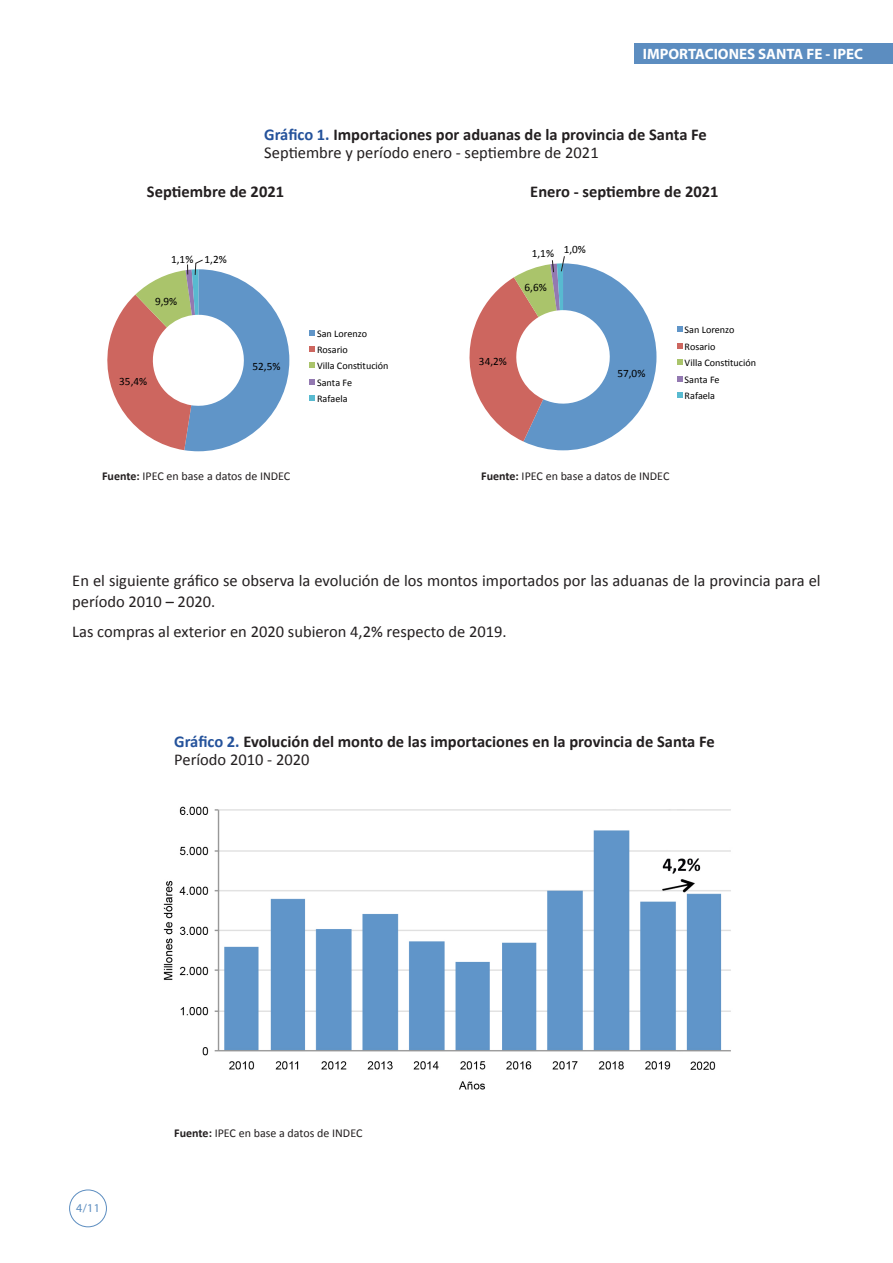
<style>
.page{position:relative;width:893px;height:1263px;background:#fff}
.page>*{position:absolute;margin:0;border:0;box-sizing:border-box;transform-origin:0 0}
.Texto{font:16.5px/21px "Calibri";color:#231f20}
.Cuadros{font:700 16.5px "Calibri";color:#231f20}
.Cuadros-2{font:16.5px "Calibri";color:#231f20}
.Texto-2{font:700 16.5px "Calibri";color:#231f20}
.t1{font:700 15px "Myriad Pro";color:#fff}
.Texto-3{font:12px "Calibri";color:#231f20}
.t2{font:12px "Myriad Pro";color:#5c8dc0}
.t3{font:11.25px "Calibri";color:#000}
.t4{font:10.2px/16.4px "Calibri";color:#000}
.s1{color:#24529b}
.s2{font-weight:700}
</style>
<div class="page">
<div style="left:69px;top:1189px;width:38px;height:38px;border:1px solid #5c8dc0;border-radius:50%"></div>
<div style="left:634px;top:43px;width:259px;height:21px;background:#5c8dc0"></div>
<svg style="left:309px;top:330px;width:6px;height:5px"></svg>
<svg style="left:309px;top:346px;width:6px;height:6px"></svg>
<svg style="left:309px;top:363px;width:6px;height:5px"></svg>
<svg style="left:309px;top:379px;width:6px;height:6px"></svg>
<svg style="left:309px;top:395px;width:6px;height:6px"></svg>
<svg style="left:677px;top:327px;width:5px;height:5px"></svg>
<svg style="left:677px;top:343px;width:5px;height:6px"></svg>
<svg style="left:677px;top:360px;width:5px;height:5px"></svg>
<svg style="left:677px;top:376px;width:5px;height:6px"></svg>
<svg style="left:677px;top:392px;width:5px;height:6px"></svg>
<img style="left:163px;top:806px;width:568px;height:284px">
<svg style="left:107px;top:259px;width:182px;height:192px"></svg>
<svg style="left:469px;top:256px;width:187px;height:194px"></svg>
<p class="t1" style="left:643px;top:44px;width:222px">IMPORTACIONES SANTA FE - IPEC</p>
<p class="Cuadros" style="left:264px;top:124px;width:444px"><span class="s1">Gráfico 1.</span> Importaciones por aduanas de la provincia de Santa Fe</p>
<p class="Cuadros-2" style="left:264px;top:142px;width:336px">Septiembre y período enero - septiembre de 2021</p>
<p class="Texto-2" style="left:147px;top:181px;width:139px">Septiembre de 2021</p>
<p class="Texto-2" style="left:530px;top:181px;width:190px">Enero - septiembre de 2021</p>
<p class="t3" style="left:171px;top:252px;width:57px">1,1% 1,2%</p>
<p class="t3" style="left:155px;top:295px;width:24px">9,9%</p>
<p class="t3" style="left:119px;top:374px;width:29px">35,4%</p>
<p class="t3" style="left:253px;top:359px;width:29px">52,5%</p>
<p class="t4" style="left:317px;top:325px;width:73px">San Lorenzo<br>Rosario<br>Villa Cons8tución<br>Santa Fe<br>Rafaela</p>
<p class="t3" style="left:532px;top:244px;width:56px">1,1% 1,0%</p>
<p class="t3" style="left:525px;top:280px;width:24px">6,6%</p>
<p class="t3" style="left:479px;top:355px;width:29px">34,2%</p>
<p class="t3" style="left:617px;top:366px;width:29px">57,0%</p>
<p class="t4" style="left:685px;top:322px;width:73px">San Lorenzo<br>Rosario<br>Villa Cons:tución<br>Santa Fe<br>Rafaela</p>
<p class="Texto-3" style="left:102px;top:468px;width:190px"><span class="s2">Fuente:</span> IPEC en base a datos de INDEC</p>
<p class="Texto-3" style="left:481px;top:468px;width:190px"><span class="s2">Fuente:</span> IPEC en base a datos de INDEC</p>
<p class="Texto" style="left:72px;top:570px;width:750px">En el siguiente gráfico se observa la evolución de los montos importados por las aduanas de la provincia para el período 2010 – 2020.</p>
<p class="Texto" style="left:72px;top:621px;width:436px">Las compras al exterior en 2020 subieron 4,2% respecto de 2019.</p>
<p class="Cuadros" style="left:174px;top:731px;width:542px"><span class="s1">Gráfico 2.</span> Evolución del monto de las importaciones en la provincia de Santa Fe</p>
<p class="Cuadros-2" style="left:174px;top:749px;width:137px">Período 2010 - 2020</p>
<p class="t2" style="left:76px;top:1201px;width:25px">4/11</p>
<p class="Texto-3" style="left:174px;top:1126px;width:190px"><span class="s2">Fuente:</span> IPEC en base a datos de INDEC</p>
</div>
